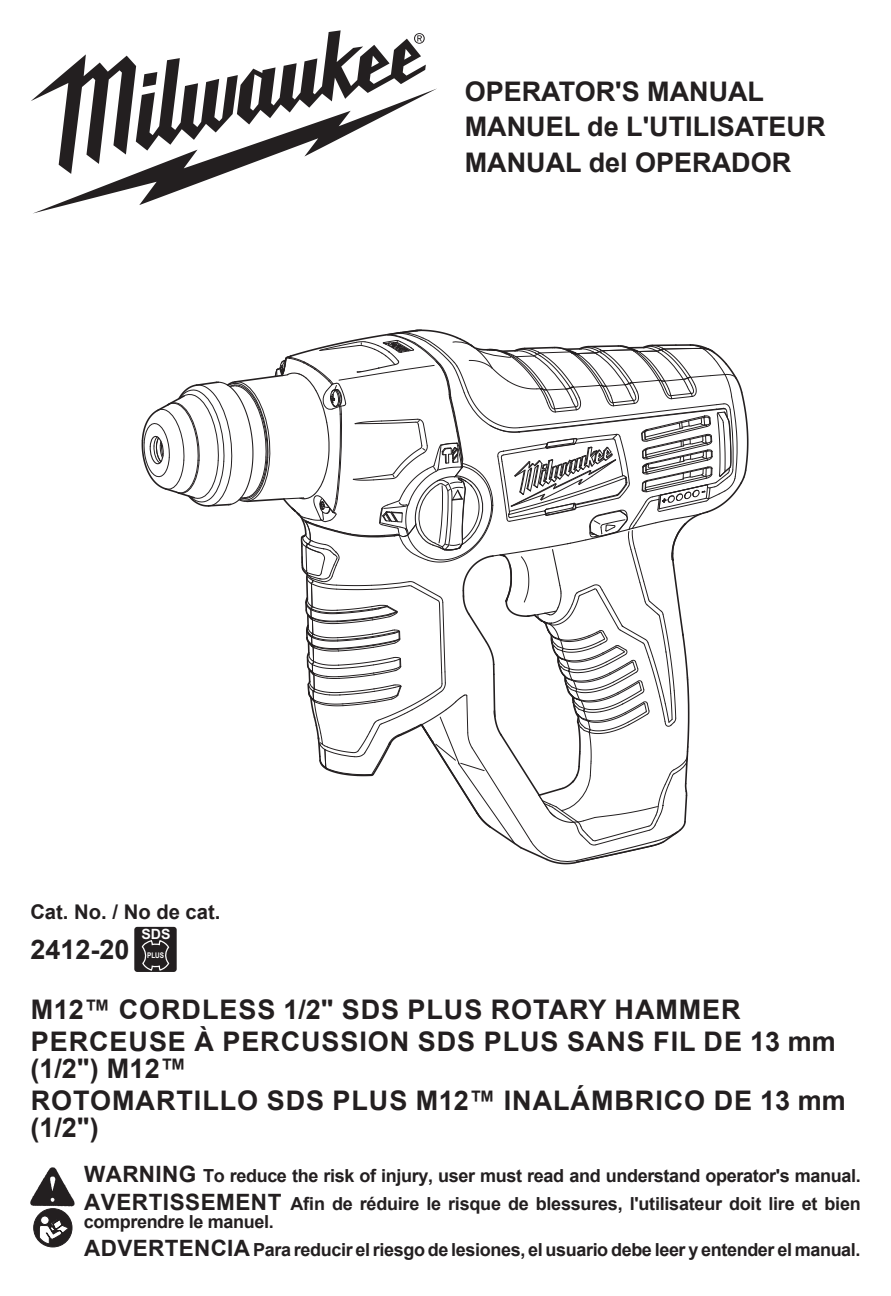
<style>
.page{position:relative;width:891px;height:1296px;background:#fff}
.page>*{position:absolute;margin:0;border:0;box-sizing:border-box;transform-origin:0 0}
.t1{font:700 27px/31.9px "Arial";letter-spacing:.035em;color:#231f20}
.t2{font:700 27px/35.8px "Arial";color:#231f20}
.t3{font:700 20.25px "Arial";color:#231f20}
.t4{font:700 18px/27.9px "Arial";letter-spacing:-.02em;color:#231f20}
.t5{font:700 14.17px "Arial";color:#fff}
.t6{font:700 7.88px "Arial Narrow";color:#fff}
.s1{font-size:22.5px}
</style>
<div class="page">
<svg style="left:31px;top:30px;width:395px;height:71px"></svg>
<svg style="left:32px;top:88px;width:405px;height:125px"></svg>
<img style="left:30px;top:1167px;width:45px;height:42px">
<svg style="left:34px;top:1209px;width:38px;height:38px"></svg>
<div style="left:134px;top:927px;width:43px;height:45px;background:#231f20;border-radius:3px"></div>
<svg style="left:141px;top:940px;width:29px;height:31px"></svg>
<svg style="left:141px;top:329px;width:608px;height:536px"></svg>
<h1 class="t2" style="left:465px;top:74px;width:362px">OPERATOR'S MANUAL<br>MANUEL de L'UTILISATEUR<br>MANUAL del OPERADOR</h1>
<p class="t3" style="left:30px;top:897px;width:192px">Cat. No. / No de cat.</p>
<h1 class="t1" style="left:30px;top:934px;width:101px">2412-20</h1>
<p class="t5" style="left:142px;top:925px;width:31px">SDS</p>
<p class="t6" style="left:147px;top:951px;width:19px">PLUS</p>
<h1 class="t1" style="left:31px;top:994px;width:806px">M12™ CORDLESS 1/2" SDS PLUS ROTARY HAMMER<br>PERCEUSE À PERCUSSION SDS PLUS SANS FIL DE 13 mm</h1>
<h1 class="t1" style="left:30px;top:1053px;width:817px">(1/2") M12™<br>ROTOMARTILLO SDS PLUS M12™ INALÁMBRICO DE 13 mm</h1>
<h1 class="t1" style="left:30px;top:1111px;width:70px">(1/2")</h1>
<p class="t4" style="left:84px;top:1162px;width:778px"><span class="s1">WARNING</span> To reduce the risk of injury, user must read and understand operator's manual.<br><span class="s1">AVERTISSEMENT</span> Afin de réduire le risque de blessures, l'utilisateur doit lire et bien</p>
<p class="t4" style="left:84px;top:1208px;width:778px">comprendre le manuel.<br><span class="s1">ADVERTENCIA</span> Para reducir el riesgo de lesiones, el usuario debe leer y entender el manual.</p>
</div>
